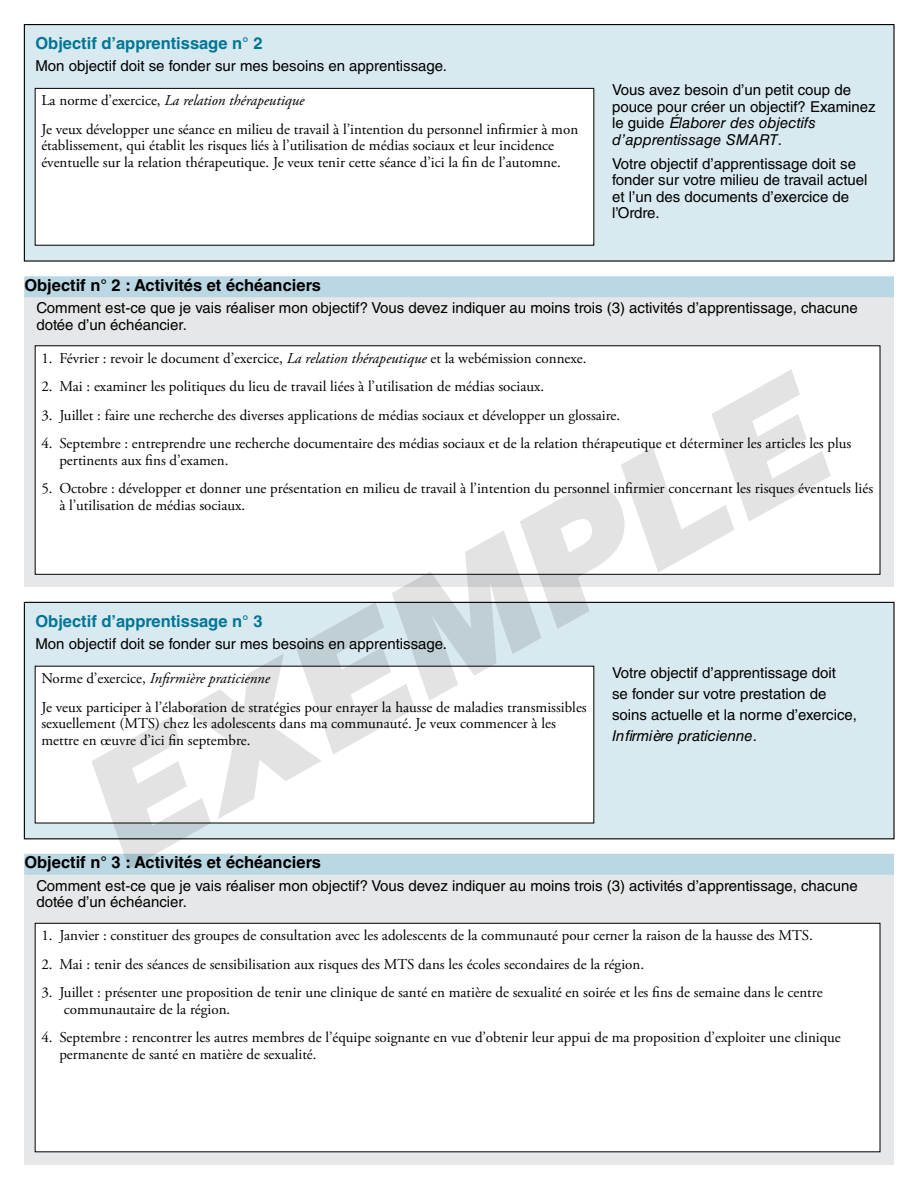
<style>
.page{position:relative;width:918px;height:1188px;background:#fff}
.page>*{position:absolute;margin:0;border:0;box-sizing:border-box;transform-origin:0 0}
.t1{font:italic 900 156px "Helvetica LT Std";color:#000}
.t2{font:700 16.5px "Helvetica LT Std";color:#000}
.t3{font:700 16.5px "Helvetica LT Std";color:#007697}
.t4{font:15px/16.5px "Adobe Garamond Pro";color:#000}
.t5{font:15px/16.5px "Helvetica LT Std";color:#000}
.s1{font-style:italic}
</style>
<div class="page">
<div style="left:24px;top:277px;width:870px;height:310px;background:#e6e7e8"></div>
<div style="left:24px;top:276px;width:870px;height:21px;background:#b9d8e4"></div>
<div style="left:24px;top:25px;width:870px;height:236px;background:#d8e9ef"></div>
<div style="left:24px;top:24px;width:871px;height:238px;border:1px solid #000"></div>
<div style="left:24px;top:855px;width:870px;height:310px;background:#e6e7e8"></div>
<div style="left:24px;top:854px;width:870px;height:21px;background:#b9d8e4"></div>
<div style="left:24px;top:602px;width:870px;height:237px;background:#d8e9ef"></div>
<div style="left:24px;top:602px;width:871px;height:237px;border:1px solid #000"></div>
<div style="left:35px;top:346px;width:845px;height:228px;background:#fff"></div>
<div style="left:35px;top:88px;width:559px;height:157px;background:#fff"></div>
<div style="left:35px;top:88px;width:559px;height:157px;border:1px solid #000"></div>
<div style="left:35px;top:923px;width:845px;height:229px;background:#fff"></div>
<div style="left:35px;top:923px;width:845px;height:229px;border:1px solid #000"></div>
<div style="left:35px;top:666px;width:559px;height:157px;background:#fff"></div>
<p class="t3" style="left:35px;top:33px;width:229px">Objectif d’apprentissage n° 2</p>
<p class="t5" style="left:35px;top:58px;width:413px">Mon objectif doit se fonder sur mes besoins en apprentissage.</p>
<p class="t4" style="left:41px;top:87px;width:538px;line-height:28.5px">La norme d’exercice, <span class="s1">La relation thérapeutique<br></span>Je veux développer une séance en milieu de travail à l’intention du personnel infirmier à mon</p>
<p class="t4" style="left:41px;top:138px;width:521px">établissement, qui établit les risques liés à l’utilisation de médias sociaux et leur incidence éventuelle sur la relation thérapeutique. Je veux tenir cette séance d’ici la fin de l’automne.</p>
<p class="t5" style="left:612px;top:82px;width:265px">Vous avez besoin d’un petit coup de pouce pour créer un objectif? Examinez le guide <span class="s1">Élaborer des objectifs d’apprentissage SMART</span>.</p>
<p class="t5" style="left:612px;top:155px;width:257px">Votre objectif d’apprentissage doit se fonder sur votre milieu de travail actuel et l’un des documents d’exercice de l’Ordre.</p>
<p class="t2" style="left:24px;top:275px;width:298px">Objectif n° 2 : Activités et échéanciers</p>
<p class="t5" style="left:36px;top:299px;width:823px">Comment est-ce que je vais réaliser mon objectif? Vous devez indiquer au moins trois (3) activités d’apprentissage, chacune dotée d’un échéancier.</p>
<p class="t4" style="left:41px;top:350px;width:547px">1. Février : revoir le document d’exercice, <span class="s1">La relation thérapeutique</span> et la webémission connexe.</p>
<p class="t4" style="left:41px;top:379px;width:504px">2. Mai : examiner les politiques du lieu de travail liées à l’utilisation de médias sociaux.</p>
<p class="t4" style="left:41px;top:407px;width:580px">3. Juillet : faire une recherche des diverses applications de médias sociaux et développer un glossaire.</p>
<p class="t4" style="left:59px;top:436px;width:794px;text-indent:-18px">4. Septembre : entreprendre une recherche documentaire des médias sociaux et de la relation thérapeutique et déterminer les articles les plus pertinents aux fins d’examen.</p>
<p class="t4" style="left:59px;top:481px;width:815px;text-indent:-18px">5. Octobre : développer et donner une présentation en milieu de travail à l’intention du personnel infirmier concernant les risques éventuels liés à l’utilisation de médias sociaux.</p>
<h1 class="t1" style="left:41px;top:735px;width:825px;rotate:-29deg">EXEMPLE</h1>
<p class="t3" style="left:35px;top:611px;width:229px">Objectif d’apprentissage n° 3</p>
<p class="t5" style="left:35px;top:636px;width:413px">Mon objectif doit se fonder sur mes besoins en apprentissage.</p>
<p class="t5" style="left:612px;top:662px;width:246px;line-height:21px">Votre objectif d’apprentissage doit<br>se fonder sur votre prestation de soins actuelle et la norme d’exercice, <span class="s1">Infirmière praticienne</span>.</p>
<p class="t4" style="left:41px;top:665px;width:547px;line-height:28.5px">Norme d’exercice, <span class="s1">Infirmière praticienne<br></span>Je veux participer à l’élaboration de stratégies pour enrayer la hausse de maladies transmissibles</p>
<p class="t4" style="left:41px;top:716px;width:516px">sexuellement (MTS) chez les adolescents dans ma communauté. Je veux commencer à les mettre en œuvre d’ici fin septembre.</p>
<p class="t2" style="left:24px;top:852px;width:298px">Objectif n° 3 : Activités et échéanciers</p>
<p class="t5" style="left:36px;top:877px;width:823px">Comment est-ce que je vais réaliser mon objectif? Vous devez indiquer au moins trois (3) activités d’apprentissage, chacune dotée d’un échéancier.</p>
<p class="t4" style="left:41px;top:928px;width:773px">1. Janvier : constituer des groupes de consultation avec les adolescents de la communauté pour cerner la raison de la hausse des MTS.</p>
<p class="t4" style="left:41px;top:956px;width:604px">2. Mai : tenir des séances de sensibilisation aux risques des MTS dans les écoles secondaires de la région.</p>
<p class="t4" style="left:64px;top:985px;width:760px;text-indent:-23px">3. Juillet : présenter une proposition de tenir une clinique de santé en matière de sexualité en soirée et les fins de semaine dans le centre communautaire de la région.</p>
<p class="t4" style="left:59px;top:1030px;width:783px;text-indent:-18px">4. Septembre : rencontrer les autres membres de l’équipe soignante en vue d’obtenir leur appui de ma proposition d’exploiter une clinique permanente de santé en matière de sexualité.</p>
</div>
